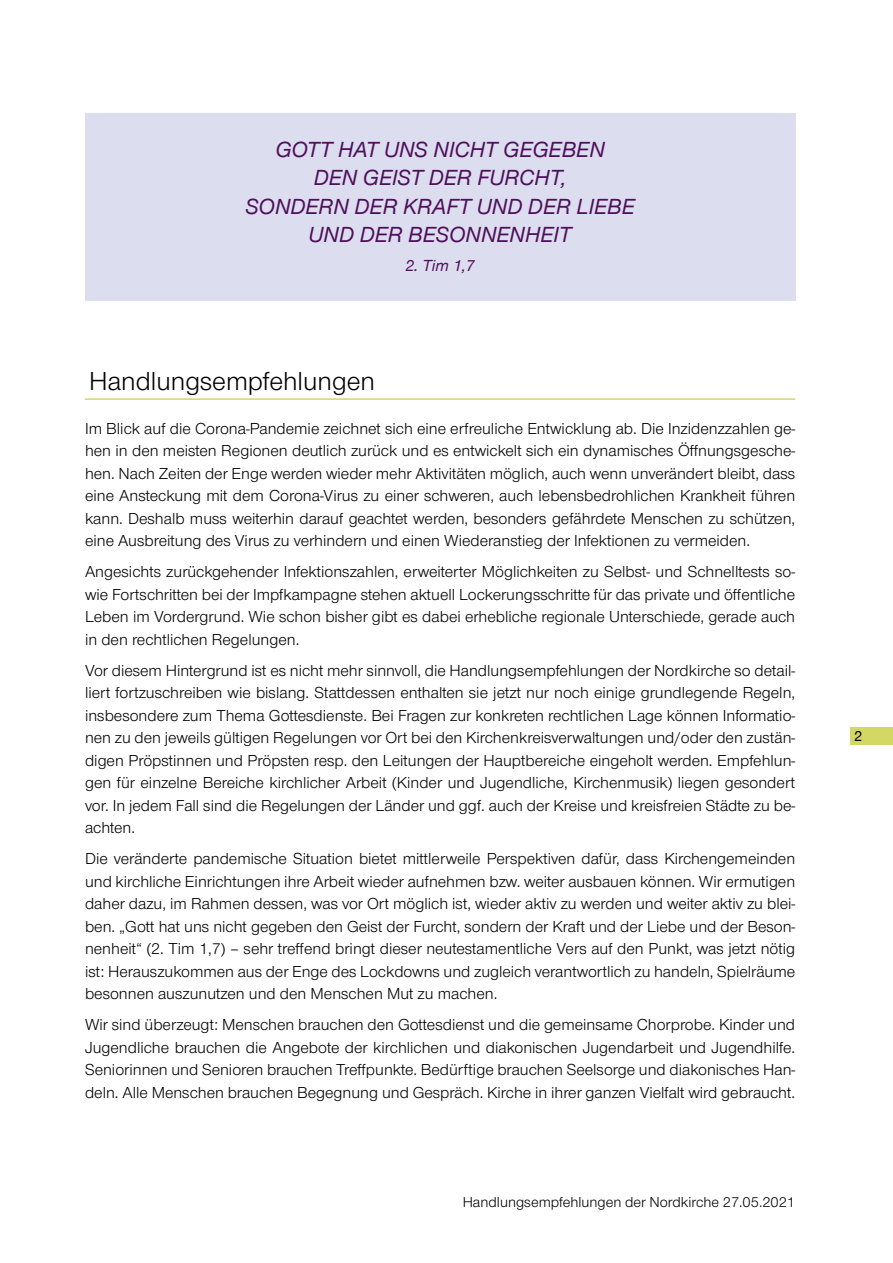
<style>
.page{position:relative;width:893px;height:1263px;background:#fff}
.page>*{position:absolute;margin:0;border:0;box-sizing:border-box;transform-origin:0 0}
.t1{font:27px "Nordelbica";color:#000}
.t2{font:italic 500 22.5px/28.5px "Nordelbica";color:#4f0f5a;text-align:center}
.t3{font:16.5px/22.5px "Nordelbica";color:#000;text-align:justify}
.t4{font:italic 500 16.5px "Nordelbica";color:#4f0f5a}
.t5{font:15px "Nordelbica";color:#000}
.t6{font:500 15px "Nordelbica";color:#000}
</style>
<div class="page">
<div style="left:850px;top:727px;width:43px;height:17px;background:#d3d864"></div>
<div style="left:85px;top:113px;width:710px;height:187px;background:#dcdef0"></div>
<hr style="left:85px;top:398px;width:710px;height:2px;background:#d3d864">
<h2 class="t2" style="left:245px;top:135px;width:391px">GOTT HAT UNS NICHT GEGEBEN<br>DEN GEIST DER FURCHT,<br>SONDERN DER KRAFT UND DER LIEBE<br>UND DER BESONNENHEIT</h2>
<p class="t4" style="left:405px;top:256px;width:71px">2. Tim 1,7</p>
<h1 class="t1" style="left:89px;top:366px;width:287px">Handlungsempfehlungen</h1>
<p class="t3" style="left:85px;top:417px;width:712px">Im Blick auf die Corona-Pandemie zeichnet sich eine erfreuliche Entwicklung ab. Die Inzidenzzahlen ge&shy;hen in den meisten Regionen deutlich zurück und es entwickelt sich ein dynamisches Öffnungsgesche&shy;hen. Nach Zeiten der Enge werden wieder mehr Aktivitäten möglich, auch wenn unverändert bleibt, dass eine Ansteckung mit dem Corona-Virus zu einer schweren, auch lebensbedrohlichen Krankheit führen kann. Deshalb muss weiterhin darauf geachtet werden, besonders gefährdete Menschen zu schützen, eine Ausbreitung des Virus zu verhindern und einen Wiederanstieg der Infektionen zu vermeiden.</p>
<p class="t3" style="left:85px;top:561px;width:712px">Angesichts zurückgehender Infektionszahlen, erweiterter Möglichkeiten zu Selbst- und Schnelltests so&shy;wie Fortschritten bei der Impfkampagne stehen aktuell Lockerungsschritte für das private und öffentliche Leben im Vordergrund. Wie schon bisher gibt es dabei erhebliche regionale Unterschiede, gerade auch in den rechtlichen Regelungen.</p>
<p class="t3" style="left:85px;top:659px;width:712px">Vor diesem Hintergrund ist es nicht mehr sinnvoll, die Handlungsempfehlungen der Nordkirche so detail&shy;liert fortzuschreiben wie bislang. Stattdessen enthalten sie jetzt nur noch einige grundlegende Regeln, insbesondere zum Thema Gottesdienste. Bei Fragen zur konkreten rechtlichen Lage können Informatio&shy;nen zu den jeweils gültigen Regelungen vor Ort bei den Kirchenkreisverwaltungen und/oder den zustän&shy;digen Pröpstinnen und Pröpsten resp. den Leitungen der Hauptbereiche eingeholt werden. Empfehlun&shy;gen für einzelne Bereiche kirchlicher Arbeit (Kinder und Jugendliche, Kirchenmusik) liegen gesondert vor. In jedem Fall sind die Regelungen der Länder und ggf. auch der Kreise und kreisfreien Städte zu be&shy;achten.</p>
<p class="t3" style="left:85px;top:848px;width:712px">Die veränderte pandemische Situation bietet mittlerweile Perspektiven dafür, dass Kirchengemeinden und kirchliche Einrichtungen ihre Arbeit wieder aufnehmen bzw. weiter ausbauen können. Wir ermutigen daher dazu, im Rahmen dessen, was vor Ort möglich ist, wieder aktiv zu werden und weiter aktiv zu blei&shy;ben. „Gott hat uns nicht gegeben den Geist der Furcht, sondern der Kraft und der Liebe und der Beson&shy;nenheit“ (2. Tim 1,7) – sehr treffend bringt dieser neutestamentliche Vers auf den Punkt, was jetzt nötig ist: Herauszukommen aus der Enge des Lockdowns und zugleich verantwortlich zu handeln, Spielräume besonnen auszunutzen und den Menschen Mut zu machen.</p>
<p class="t3" style="left:85px;top:1014px;width:712px">Wir sind überzeugt: Menschen brauchen den Gottesdienst und die gemeinsame Chorprobe. Kinder und Jugendliche brauchen die Angebote der kirchlichen und diakonischen Jugendarbeit und Jugendhilfe.<br>Seniorinnen und Senioren brauchen Treffpunkte. Bedürftige brauchen Seelsorge und diakonisches Han&shy;deln. Alle Menschen brauchen Begegnung und Gespräch. Kirche in ihrer ganzen Vielfalt wird gebraucht.</p>
<p class="t5" style="left:463px;top:1194px;width:334px">Handlungsempfehlungen der Nordkirche 27.05.2021</p>
<p class="t6" style="left:854px;top:727px;width:9px">2</p>
</div>
